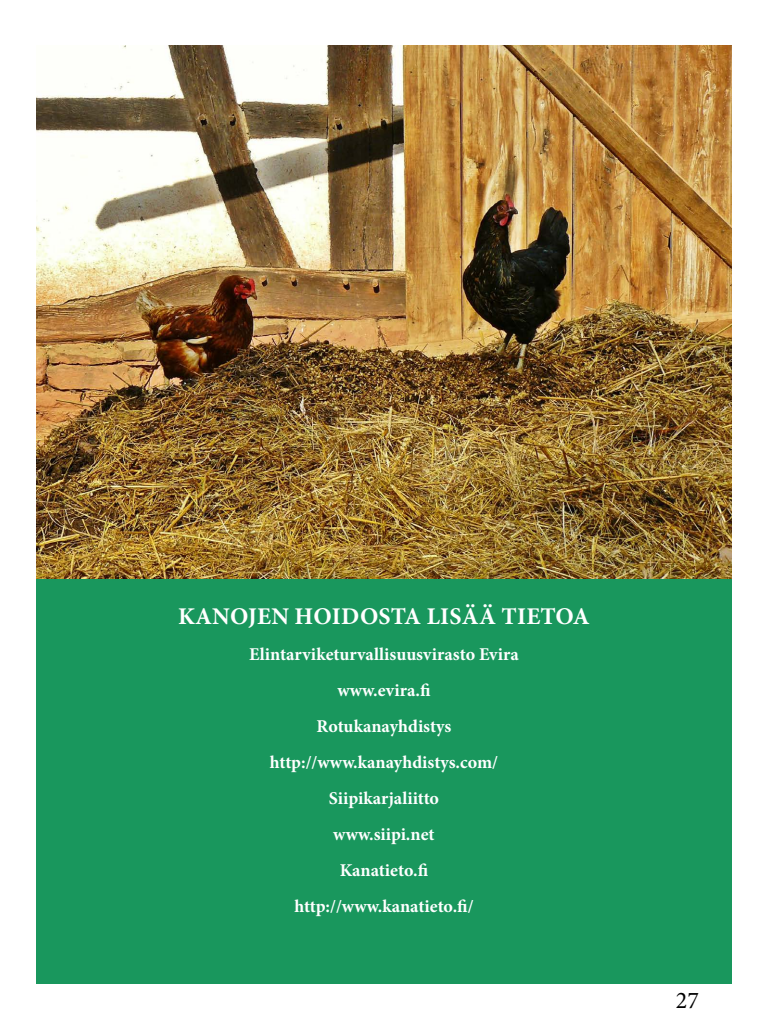
<style>
.page{position:relative;width:768px;height:1024px;background:#fff}
.page>*{position:absolute;margin:0;border:0;box-sizing:border-box;transform-origin:0 0}
.t1{font:700 24px "Minion Pro";letter-spacing:.01em;color:#fff}
.t2{font:24px "Minion Pro";color:#000}
.t3{font:700 18px "Minion Pro";color:#fff}
</style>
<div class="page">
<div style="left:36px;top:576px;width:696px;height:408px;background:#19975d"></div>
<img style="left:36px;top:46px;width:696px;height:532px">
<p class="t1" style="left:178px;top:599px;width:413px">KANOJEN HOIDOSTA LISÄÄ TIETOA</p>
<p class="t3" style="left:249px;top:642px;width:271px">Elintarviketurvallisuusvirasto Evira</p>
<p class="t3" style="left:337px;top:678px;width:95px">www.evira.fi</p>
<p class="t3" style="left:317px;top:714px;width:136px">Rotukanayhdistys</p>
<p class="t3" style="left:270px;top:750px;width:230px">http://www.kanayhdistys.com/</p>
<p class="t3" style="left:329px;top:786px;width:112px">Siipikarjaliitto</p>
<p class="t3" style="left:333px;top:822px;width:103px">www.siipi.net</p>
<p class="t3" style="left:340px;top:858px;width:90px">Kanatieto.fi</p>
<p class="t3" style="left:294px;top:894px;width:181px">http://www.kanatieto.fi/</p>
<p class="t2" style="left:676px;top:985px;width:25px">27</p>
</div>
